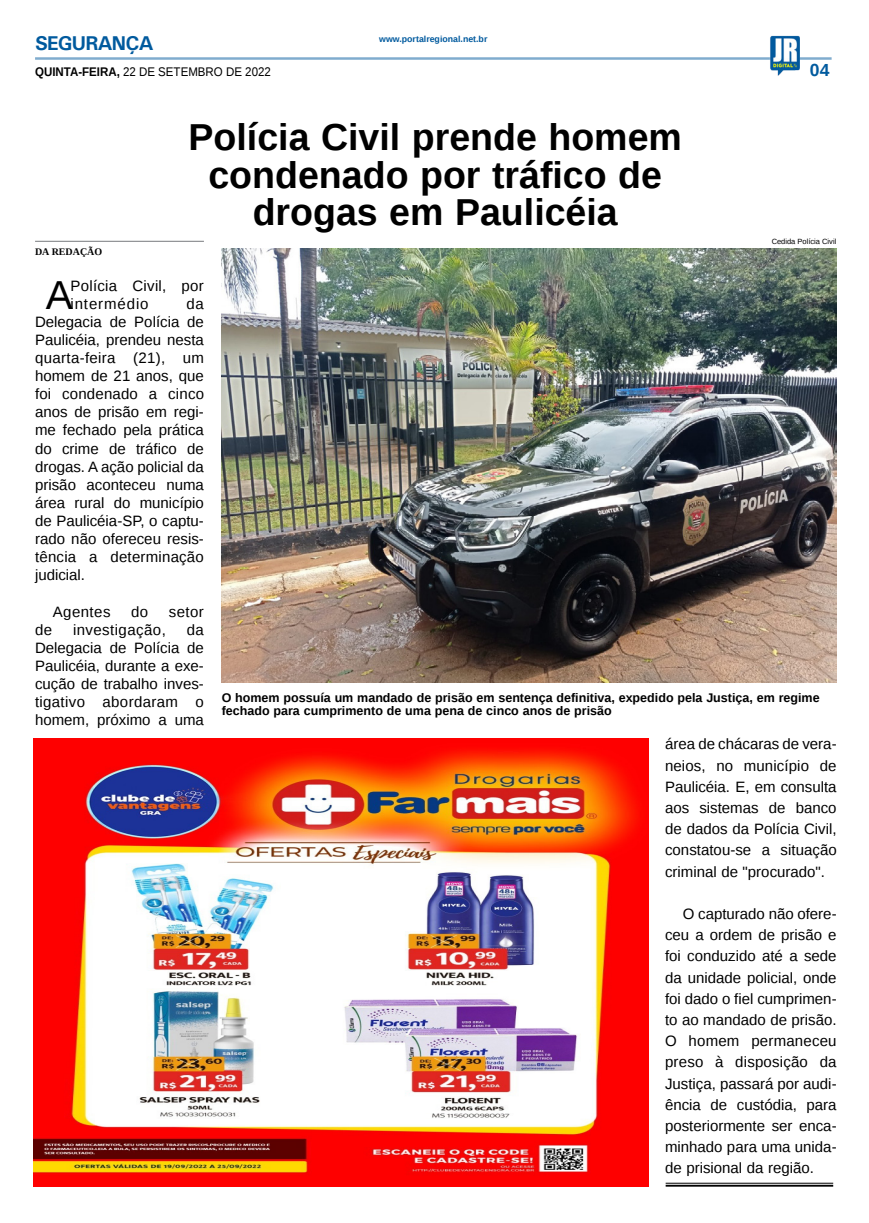
<style>
.page{position:relative;width:869px;height:1223px;background:#fff}
.page>*{position:absolute;margin:0;border:0;box-sizing:border-box;transform-origin:0 0}
.MATÉRIA{font:40.38px "Liberation Sans";color:#000}
.TÍTULO{font:700 37.5px "Liberation Sans";color:#000}
.TITULO_PG{font:700 20px "Univers";letter-spacing:-.04em;color:#005a9e}
.TÍTULO-2{font:700 17.5px "Liberation Sans";color:#005a9e}
.MATÉRIA-2{font:15px/18.1px "Liberation Sans";color:#000;text-align:justify}
.MATÉRIA-3{font:15px/17.5px "Liberation Sans";letter-spacing:.02em;color:#000}
.MATÉRIA-4{font:15px "Liberation Sans";letter-spacing:.03em;color:#000}
.LEGENDA{font:700 12.5px/13.8px "Liberation Sans";color:#000}
.DATA_PG{font:12.5px "Liberation Sans";color:#000;scale:.92 1}
.CRÉDITO_NOME{font:700 10px "Liberation Serif";color:#000}
.DATA_PG-2{font:700 8.75px "Liberation Sans";color:#005a9e}
.CRÉDITO_FOTO{font:7.5px "Liberation Sans";color:#000}
.s1{font-weight:700}
</style>
<div class="page">
<hr style="left:35px;top:57px;width:796px;height:3px;background:#005a9e">
<img style="left:769px;top:36px;width:30px;height:40px">
<hr style="left:665px;top:1182px;width:167px;height:1px;background:#000">
<hr style="left:665px;top:1184px;width:167px;height:2px;background:#000">
<img style="left:34px;top:738px;width:614px;height:448px">
<img style="left:221px;top:248px;width:615px;height:434px">
<hr style="left:35px;top:241px;width:169px;height:1px;background:#939598">
<p class="TITULO_PG" style="left:35px;top:31px;width:120px">SEGURANÇA</p>
<p class="DATA_PG" style="left:35px;top:65px;width:258px"><span class="s1">QUINTA-FEIRA,</span> 22 DE SETEMBRO DE 2022</p>
<p class="DATA_PG-2" style="left:379px;top:33px;width:110px">www.portalregional.net.br</p>
<p class="TÍTULO" style="left:188px;top:111px;width:494px">Polícia Civil prende homem</p>
<p class="TÍTULO" style="left:208px;top:149px;width:455px">condenado por tráfico de</p>
<p class="TÍTULO" style="left:252px;top:186px;width:366px">drogas em Paulicéia</p>
<p class="TÍTULO-2" style="left:809px;top:58px;width:21px">04</p>
<p class="CRÉDITO_FOTO" style="left:771px;top:237px;width:66px">Cedida Polícia Civil</p>
<p class="CRÉDITO_NOME" style="left:35px;top:245px;width:69px">DA REDAÇÃO</p>
<p class="MATÉRIA" style="left:46px;top:272px;width:28px">A</p>
<p class="MATÉRIA-3" style="left:70px;top:278px;width:135px">Polícia Civil, por intermédio</p>
<p class="MATÉRIA-2" style="left:35px;top:295px;width:170px;text-indent:151px">da Delegacia de Polícia de Paulicéia, prendeu nesta quarta-feira (21), um homem de 21 anos, que foi condenado a cinco anos de prisão em regi&shy;me fechado pela prática do crime de tráfico de drogas. A ação policial da prisão aconteceu numa área rural do município de Paulicéia-SP, o captu&shy;rado não ofereceu resis&shy;tência a determinação judicial.</p>
<p class="MATÉRIA-4" style="left:53px;top:603px;width:59px">Agentes</p>
<p class="MATÉRIA-2" style="left:131px;top:603px;width:19px">do</p>
<p class="MATÉRIA-2" style="left:169px;top:603px;width:37px">setor</p>
<p class="MATÉRIA-2" style="left:35px;top:621px;width:19px">de</p>
<p class="MATÉRIA-4" style="left:73px;top:621px;width:94px">investigação,</p>
<p class="MATÉRIA-2" style="left:35px;top:621px;width:170px;text-indent:152px">da Delegacia de Polícia de Paulicéia, durante a exe&shy;cução de trabalho inves&shy;tigativo abordaram o homem, próximo a uma</p>
<p class="LEGENDA" style="left:221px;top:690px;width:599px">O homem possuía um mandado de prisão em sentença definitiva, expedido pela Justiça, em regime fechado para cumprimento de uma pena de cinco anos de prisão</p>
<p class="MATÉRIA-2" style="left:664px;top:734px;width:173px;line-height:21.2px">área de chácaras de vera&shy;neios, no município de Paulicéia. E, em consulta aos sistemas de banco de dados da Polícia Civil, constatou-se a situação criminal de "procurado".</p>
<p class="MATÉRIA-2" style="left:664px;top:903px;width:173px;line-height:21.2px;text-indent:18px">O capturado não ofere&shy;ceu a ordem de prisão e foi conduzido até a sede da unidade policial, onde foi dado o fiel cumprimen&shy;to ao mandado de prisão.<br>O homem permaneceu preso à disposição da Justiça, passará por audi&shy;ência de custódia, para posteriormente ser enca&shy;minhado para uma unida&shy;de prisional da região.</p>
</div>
